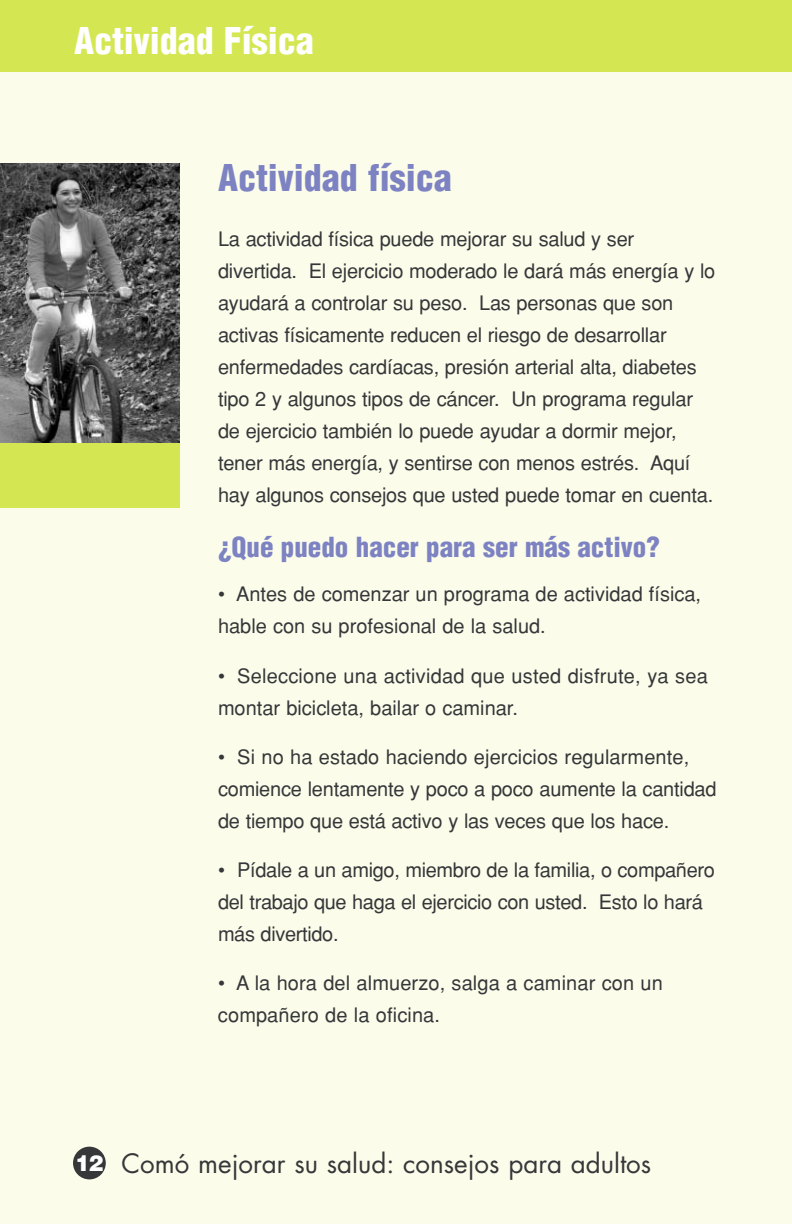
<style>
.page{position:relative;width:792px;height:1224px;background:#fbfcea}
.page>*{position:absolute;margin:0;border:0;box-sizing:border-box;transform-origin:0 0}
.t1{font:900 condensed 36px "Helvetica";color:#fff}
.t2{font:900 condensed 36px "Helvetica";color:#7d83c2}
.t3{font:900 condensed 27px "Helvetica";color:#7d83c2}
.t4{font:26px "Futura";color:#353739}
.t5{font:20px/32px "Helvetica";letter-spacing:-.01em;color:#353739}
.t6{font:20px/32px "Helvetica";letter-spacing:.01em;color:#353739}
.s1{font-family:"Helvetica";font-weight:900;font-size:22px;color:#fff}
</style>
<div class="page">
<div style="left:0;top:0;width:792px;height:72px;background:#d4e753"></div>
<div style="left:0;top:412px;width:180px;height:96px;background:#d4e753"></div>
<img style="left:0;top:164px;width:180px;height:278px">
<div style="left:73px;top:1147px;width:33px;height:32px;background:#353739;border-radius:50%"></div>
<h1 class="t1" style="left:74px;top:29px;width:241px">Actividad Física</h1>
<h1 class="t2" style="left:218px;top:165px;width:235px">Actividad física</h1>
<p class="t5" style="left:218px;top:225px;width:499px">La actividad física puede mejorar su salud y ser divertida. El ejercicio moderado le dará más energía y lo ayudará a controlar su peso. Las personas que son activas físicamente reducen el riesgo de desarrollar enfermedades cardíacas, presión arterial alta, diabetes tipo 2 y algunos tipos de cáncer. Un programa regular de ejercicio también lo puede ayudar a dormir mejor, tener más energía, y sentirse con menos estrés. Aquí hay algunos consejos que usted puede tomar en cuenta.</p>
<h2 class="t3" style="left:218px;top:538px;width:443px">¿Qué puedo hacer para ser más activo?</h2>
<p class="t5" style="left:218px;top:581px;width:485px">• Antes de comenzar un programa de actividad física, hable con su profesional de la salud.</p>
<p class="t6" style="left:218px;top:662px;width:491px">• Seleccione una actividad que usted disfrute, ya sea montar bicicleta, bailar o caminar.</p>
<p class="t5" style="left:218px;top:743px;width:500px">• Si no ha estado haciendo ejercicios regularmente, comience lentamente y poco a poco aumente la cantidad de tiempo que está activo y las veces que los hace.</p>
<p class="t5" style="left:218px;top:856px;width:498px">• Pídale a un amigo, miembro de la familia, o compañero del trabajo que haga el ejercicio con usted. Esto lo hará más divertido.</p>
<p class="t5" style="left:218px;top:970px;width:446px">• A la hora del almuerzo, salga a caminar con un compañero de la oficina.</p>
<h3 class="t4" style="left:75px;top:1151px;width:577px"><span class="s1">12</span> Comó mejorar su salud: consejos para adultos</h3>
</div>
